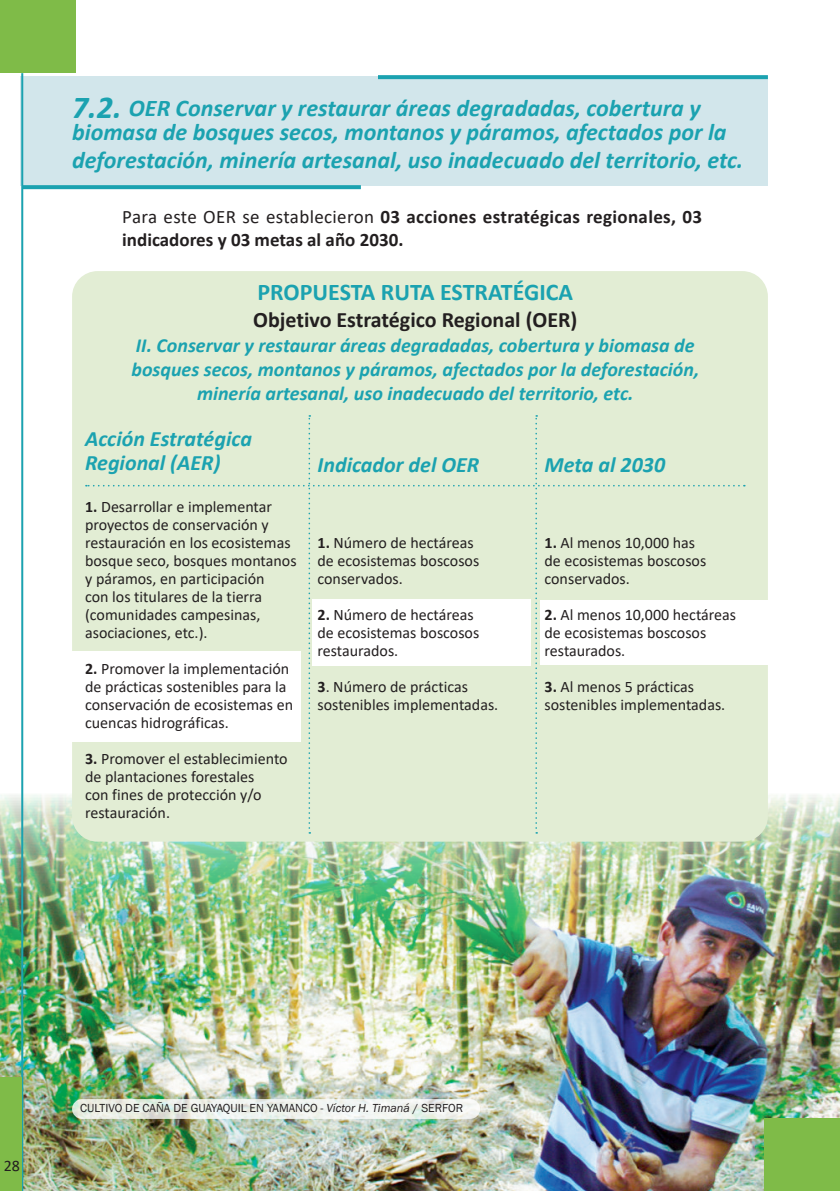
<style>
.page{position:relative;width:840px;height:1191px;background:#fff}
.page>*{position:absolute;margin:0;border:0;box-sizing:border-box;transform-origin:0 0}
.t1{font:italic 700 24px/24px "Calibri";color:#1ba2b0}
.t2{font:700 24px "Calibri";color:#1ba2b0}
.t3{font:italic 700 22px/24px "Calibri";color:#1ba2b0}
.t4{font:700 22px "Calibri";color:#231f20}
.t5{font:italic 700 20px/24px "Calibri";color:#1ba2b0;text-align:center}
.t6{font:700 19px/22.8px "Calibri";letter-spacing:.005em;color:#231f20}
.t7{font:16px/18px "Calibri";color:#231f20}
.t8{font:12px "Franklin Gothic";color:#231f20}
.s1{font-size:32px}
.s2{font-weight:400}
.s3{font-weight:700}
.s4{font-style:italic}
</style>
<div class="page">
<img style="left:0;top:793px;width:839px;height:398px">
<div style="left:72px;top:271px;width:695px;height:570px;background:#e2edd4;border-radius:26px"></div>
<div style="left:20px;top:76px;width:747px;height:109px;background:#d2e6eb"></div>
<svg style="left:23px;top:185px;width:337px;height:4px"></svg>
<svg style="left:378px;top:75px;width:389px;height:4px;background:#23a5b2"></svg>
<svg style="left:86px;top:415px;width:658px;height:418px"></svg>
<div style="left:72px;top:651px;width:228px;height:90px;background:#fff"></div>
<div style="left:312px;top:599px;width:218px;height:66px;background:#fff"></div>
<div style="left:540px;top:600px;width:227px;height:64px;background:#fff"></div>
<div style="left:0;top:0;width:75px;height:72px;background:#7fbb48"></div>
<div style="left:764px;top:1119px;width:75px;height:72px;background:#7fbb48"></div>
<svg style="left:72px;top:1099px;width:408px;height:20px;fill:#eef2ed"></svg>
<hr style="left:21px;top:73px;width:2px;height:1118px;background:#1ba2b0">
<div style="left:0;top:1077px;width:21px;height:114px;background:#7fbb48"></div>
<p class="t1" style="left:72px;top:95px;width:655px"><span class="s1">7.2.</span> OER Conservar y restaurar áreas degradadas, cobertura y biomasa de bosques secos, montanos y páramos, afectados por la</p>
<p class="t1" style="left:72px;top:147px;width:672px">deforestación, minería artesanal, uso inadecuado del territorio, etc.</p>
<p class="t6" style="left:122px;top:205px;width:581px"><span class="s2">Para este OER se establecieron</span> 03 acciones estratégicas regionales, 03 indicadores y 03 metas al año 2030.</p>
<p class="t2" style="left:257px;top:275px;width:317px">PROPUESTA RUTA ESTRATÉGICA</p>
<p class="t4" style="left:253px;top:304px;width:325px">Objetivo Estratégico Regional (OER)</p>
<p class="t5" style="left:131px;top:333px;width:569px">II. Conservar y restaurar áreas degradadas, cobertura y biomasa de bosques secos, montanos y páramos, afectados por la deforestación, minería artesanal, uso inadecuado del territorio, etc.</p>
<p class="t3" style="left:85px;top:426px;width:168px">Acción Estratégica<br>Regional (AER)</p>
<p class="t7" style="left:85px;top:497px;width:213px"><span class="s3">1.</span> Desarrollar e implementar proyectos de conservación y restauración en los ecosistemas bosque seco, bosques montanos y páramos, en participación<br>con los titulares de la tierra (comunidades campesinas, asociaciones, etc.).</p>
<p class="t7" style="left:85px;top:659px;width:209px"><span class="s3">2.</span> Promover la implementación de prácticas sostenibles para la conservación de ecosistemas en cuencas hidrográficas.</p>
<p class="t7" style="left:85px;top:749px;width:204px"><span class="s3">3.</span> Promover el establecimiento de plantaciones forestales<br>con fines de protección y/o restauración.</p>
<p class="t3" style="left:317px;top:452px;width:163px">Indicador del OER</p>
<p class="t3" style="left:544px;top:452px;width:122px">Meta al 2030</p>
<p class="t7" style="left:317px;top:533px;width:163px"><span class="s3">1.</span> Número de hectáreas de ecosistemas boscosos conservados.</p>
<p class="t7" style="left:317px;top:605px;width:163px"><span class="s3">2.</span> Número de hectáreas de ecosistemas boscosos restaurados.</p>
<p class="t7" style="left:317px;top:677px;width:182px"><span class="s3">3</span>. Número de prácticas sostenibles implementadas.</p>
<p class="t7" style="left:544px;top:533px;width:163px"><span class="s3">1.</span> Al menos 10,000 has de ecosistemas boscosos conservados.</p>
<p class="t7" style="left:544px;top:605px;width:193px"><span class="s3">2.</span> Al menos 10,000 hectáreas de ecosistemas boscosos restaurados.</p>
<p class="t7" style="left:544px;top:677px;width:182px"><span class="s3">3.</span> Al menos 5 prácticas sostenibles implementadas.</p>
<p class="t7" style="left:4px;top:1156px;width:18px">28</p>
<p class="t8" style="left:80px;top:1100px;width:384px">CULTIVO DE CAÑA DE GUAYAQUIL EN YAMANCO - <span class="s4">Víctor H. Timaná</span> / SERFOR</p>
</div>
